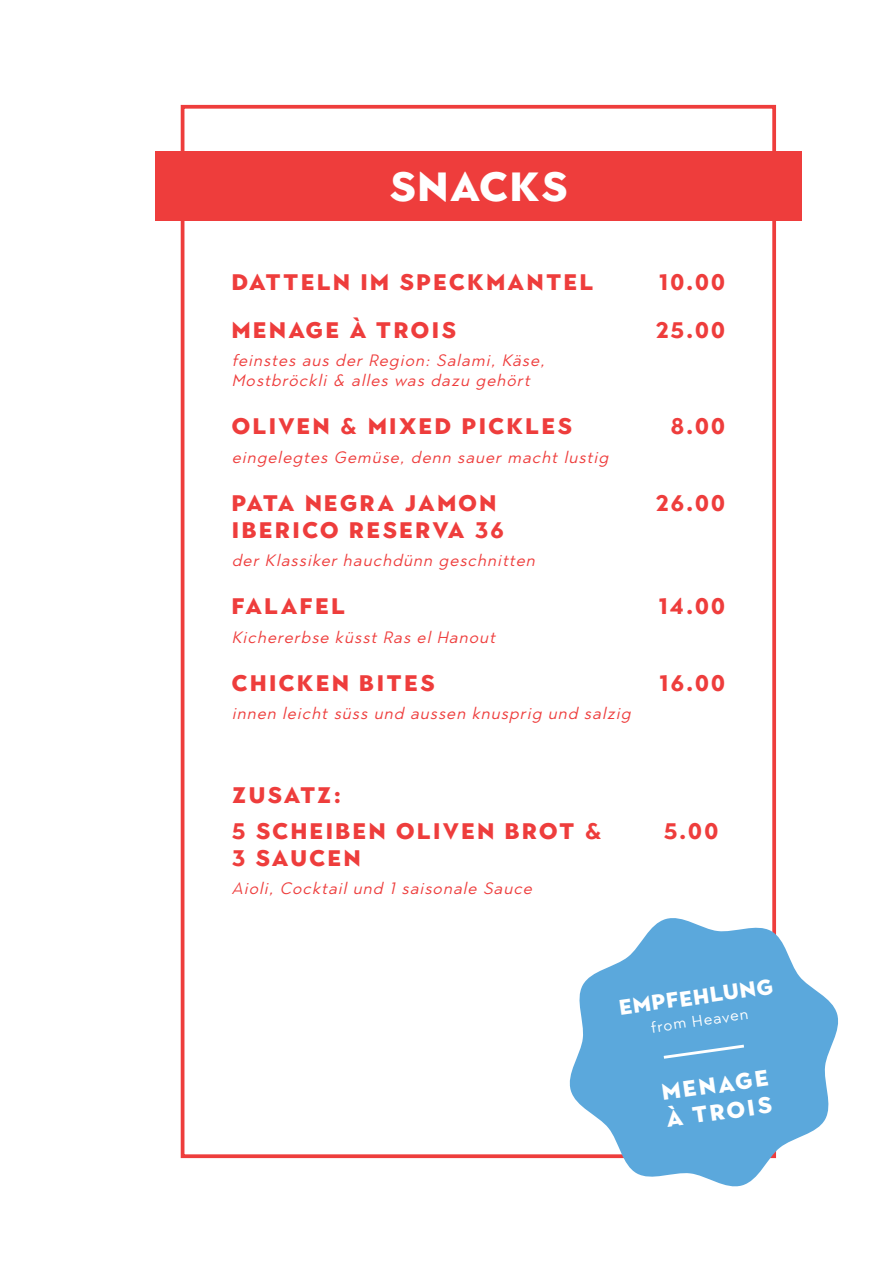
<style>
.page{position:relative;width:893px;height:1263px;background:#fff}
.page>*{position:absolute;margin:0;border:0;box-sizing:border-box;transform-origin:0 0}
.Titel_Balken{font:900 40.8px "Town 10 Display";letter-spacing:.05em;color:#fff}
.Speise{font:900 22.5px "Town 10 Display";letter-spacing:.11em;color:#ee3d3c}
.t1{font:900 22.5px/27px "Town 10 Display";color:#fff}
.t2{font:900 21.3px "Town 10 Display";color:#fff}
.Speisenzusatz{font:italic 16.5px/19.8px "Town 80 Text";color:#ee3d3c}
.t3{font:15.75px "Town 80 Text";color:#fff}
</style>
<div class="page">
<div style="left:181px;top:105px;width:595px;height:1053px;border:4px solid #ee3d3c"></div>
<div style="left:155px;top:151px;width:646px;height:69px;background:#ee3d3c"></div>
<svg style="left:566px;top:914px;width:272px;height:273px;fill:#5ba8dc"></svg>
<svg style="left:661px;top:1043px;width:86px;height:17px"></svg>
<p class="Titel_Balken" style="left:389px;top:163px;width:179px">SNACKS</p>
<p class="Speise" style="left:232px;top:269px;width:363px">DATTELN IM SPECKMANTEL</p>
<p class="Speise" style="left:659px;top:269px;width:68px">10.00</p>
<p class="Speise" style="left:232px;top:317px;width:226px">MENAGE À TROIS</p>
<p class="Speise" style="left:656px;top:317px;width:71px">25.00</p>
<p class="Speisenzusatz" style="left:232px;top:350px;width:319px">feinstes aus der Region: Salami, Käse,<br>Mostbröckli &amp; alles was dazu gehört</p>
<p class="Speise" style="left:232px;top:413px;width:342px">OLIVEN &amp; MIXED PICKLES</p>
<p class="Speise" style="left:671px;top:413px;width:56px">8.00</p>
<p class="Speisenzusatz" style="left:232px;top:447px;width:382px">eingelegtes Gemüse, denn sauer macht lustig</p>
<p class="Speise" style="left:232px;top:490px;width:266px">PATA NEGRA JAMON</p>
<p class="Speise" style="left:656px;top:490px;width:70px">26.00</p>
<p class="Speise" style="left:232px;top:517px;width:274px">IBERICO RESERVA 36</p>
<p class="Speisenzusatz" style="left:232px;top:550px;width:309px">der Klassiker hauchdünn geschnitten</p>
<p class="Speise" style="left:232px;top:594px;width:115px">FALAFEL</p>
<p class="Speise" style="left:658px;top:594px;width:68px">14.00</p>
<p class="Speisenzusatz" style="left:232px;top:627px;width:269px">Kichererbse küsst Ras el Hanout</p>
<p class="Speise" style="left:232px;top:670px;width:204px">CHICKEN BITES</p>
<p class="Speise" style="left:659px;top:670px;width:67px">16.00</p>
<p class="Speisenzusatz" style="left:232px;top:703px;width:405px">innen leicht süss und aussen knusprig und salzig</p>
<p class="Speise" style="left:232px;top:782px;width:111px">ZUSATZ:</p>
<p class="Speise" style="left:232px;top:818px;width:372px">5 SCHEIBEN OLIVEN BROT &amp;</p>
<p class="Speise" style="left:664px;top:818px;width:56px">5.00</p>
<p class="Speise" style="left:232px;top:845px;width:130px">3 SAUCEN</p>
<p class="Speisenzusatz" style="left:232px;top:878px;width:306px">Aioli, Cocktail und 1 saisonale Sauce</p>
<p class="t2" style="left:618px;top:995px;width:157px;rotate:-8deg">EMPFEHLUNG</p>
<p class="t3" style="left:649px;top:1017px;width:99px;rotate:-8deg">from Heaven</p>
<p class="t1" style="left:660px;top:1080px;width:109px;rotate:-8deg">MENAGE<br>À TROIS</p>
</div>
